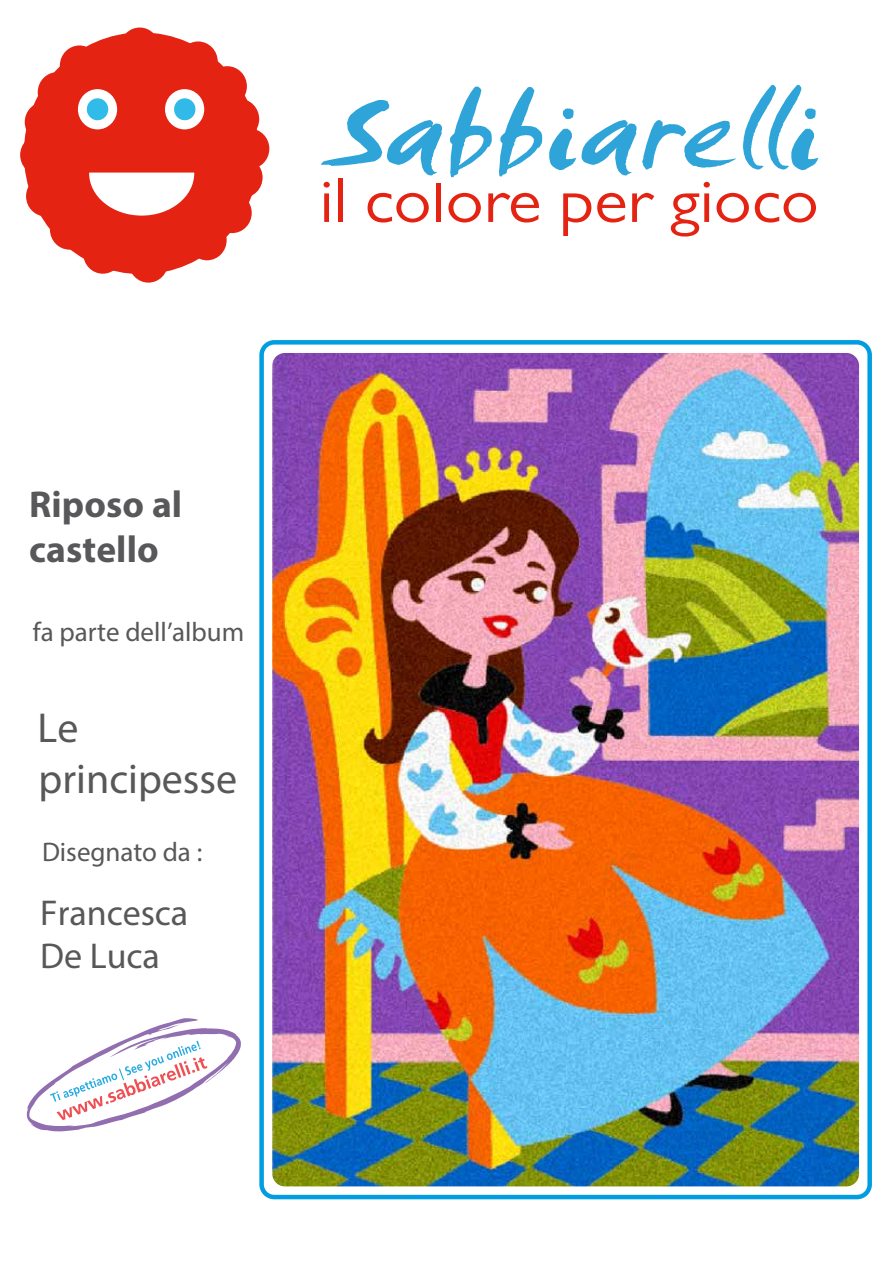
<style>
.page{position:relative;width:893px;height:1263px;background:#fff}
.page>*{position:absolute;margin:0;border:0;box-sizing:border-box;transform-origin:0 0}
.t1{font:42px/50.4px "Myriad Pro";color:#58585a}
.t2{font:700 37.5px/45px "Myriad Pro";letter-spacing:.005em;color:#58585a}
.t3{font:36px/43.2px "Myriad Pro";color:#58585a}
.t4{font:27px "Myriad Pro";color:#58585a}
</style>
<div class="page">
<svg style="left:321px;top:100px;width:121px;height:75px"></svg>
<svg style="left:450px;top:87px;width:42px;height:90px"></svg>
<svg style="left:499px;top:87px;width:43px;height:89px"></svg>
<svg style="left:549px;top:108px;width:187px;height:67px"></svg>
<svg style="left:743px;top:85px;width:75px;height:85px"></svg>
<svg style="left:324px;top:182px;width:6px;height:40px"></svg>
<div style="left:338px;top:179px;width:5px;height:43px;background:#e42313"></div>
<svg style="left:368px;top:193px;width:61px;height:29px"></svg>
<div style="left:436px;top:183px;width:5px;height:39px;background:#e42313"></div>
<svg style="left:448px;top:193px;width:33px;height:29px"></svg>
<svg style="left:488px;top:193px;width:51px;height:29px"></svg>
<svg style="left:563px;top:193px;width:28px;height:43px"></svg>
<svg style="left:597px;top:193px;width:28px;height:29px"></svg>
<svg style="left:632px;top:193px;width:22px;height:29px"></svg>
<svg style="left:671px;top:182px;width:39px;height:55px"></svg>
<svg style="left:716px;top:193px;width:33px;height:29px"></svg>
<svg style="left:755px;top:193px;width:61px;height:29px"></svg>
<div style="left:24px;top:32px;width:235px;height:242px;background:#e42313;border-radius:50%"></div>
<div style="left:50px;top:209px;width:39px;height:41px;background:#e42313;border-radius:50%"></div>
<div style="left:60px;top:45px;width:39px;height:41px;background:#e42313;border-radius:50%"></div>
<div style="left:223px;top:157px;width:40px;height:41px;background:#e42313;border-radius:50%"></div>
<div style="left:178px;top:41px;width:40px;height:41px;background:#e42313;border-radius:50%"></div>
<div style="left:208px;top:66px;width:39px;height:40px;background:#e42313;border-radius:50%"></div>
<div style="left:220px;top:99px;width:39px;height:40px;background:#e42313;border-radius:50%"></div>
<div style="left:230px;top:129px;width:39px;height:40px;background:#e42313;border-radius:50%"></div>
<div style="left:187px;top:220px;width:40px;height:40px;background:#e42313;border-radius:50%"></div>
<div style="left:129px;top:242px;width:39px;height:41px;background:#e42313;border-radius:50%"></div>
<div style="left:83px;top:233px;width:39px;height:41px;background:#e42313;border-radius:50%"></div>
<div style="left:120px;top:28px;width:39px;height:40px;background:#e42313;border-radius:50%"></div>
<div style="left:212px;top:193px;width:40px;height:40px;background:#e42313;border-radius:50%"></div>
<div style="left:26px;top:176px;width:39px;height:40px;background:#e42313;border-radius:50%"></div>
<div style="left:20px;top:135px;width:39px;height:40px;background:#e42313;border-radius:50%"></div>
<div style="left:38px;top:72px;width:39px;height:40px;background:#e42313;border-radius:50%"></div>
<div style="left:25px;top:102px;width:39px;height:40px;background:#e42313;border-radius:50%"></div>
<div style="left:78px;top:89px;width:39px;height:40px;background:#fff;border-radius:50%"></div>
<div style="left:165px;top:89px;width:39px;height:40px;background:#fff;border-radius:50%"></div>
<svg style="left:89px;top:173px;width:105px;height:43px"></svg>
<div style="left:87px;top:98px;width:21px;height:22px;background:#30bbe8;border-radius:50%"></div>
<div style="left:174px;top:98px;width:21px;height:22px;background:#31bae7;border-radius:50%"></div>
<svg style="left:27px;top:1018px;width:214px;height:114px"></svg>
<img style="left:272px;top:353px;width:587px;height:833px">
<div style="left:259px;top:340px;width:613px;height:859px;border:4px solid #009ee0;border-radius:13px"></div>
<h2 class="t2" style="left:29px;top:481px;width:155px">Riposo al castello</h2>
<p class="t4" style="left:33px;top:616px;width:213px">fa parte dell’album</p>
<h1 class="t1" style="left:38px;top:702px;width:201px">Le principesse</h1>
<p class="t4" style="left:42px;top:835px;width:162px">Disegnato da :</p>
<h3 class="t3" style="left:40px;top:891px;width:149px">Francesca<br>De Luca</h3>
</div>
